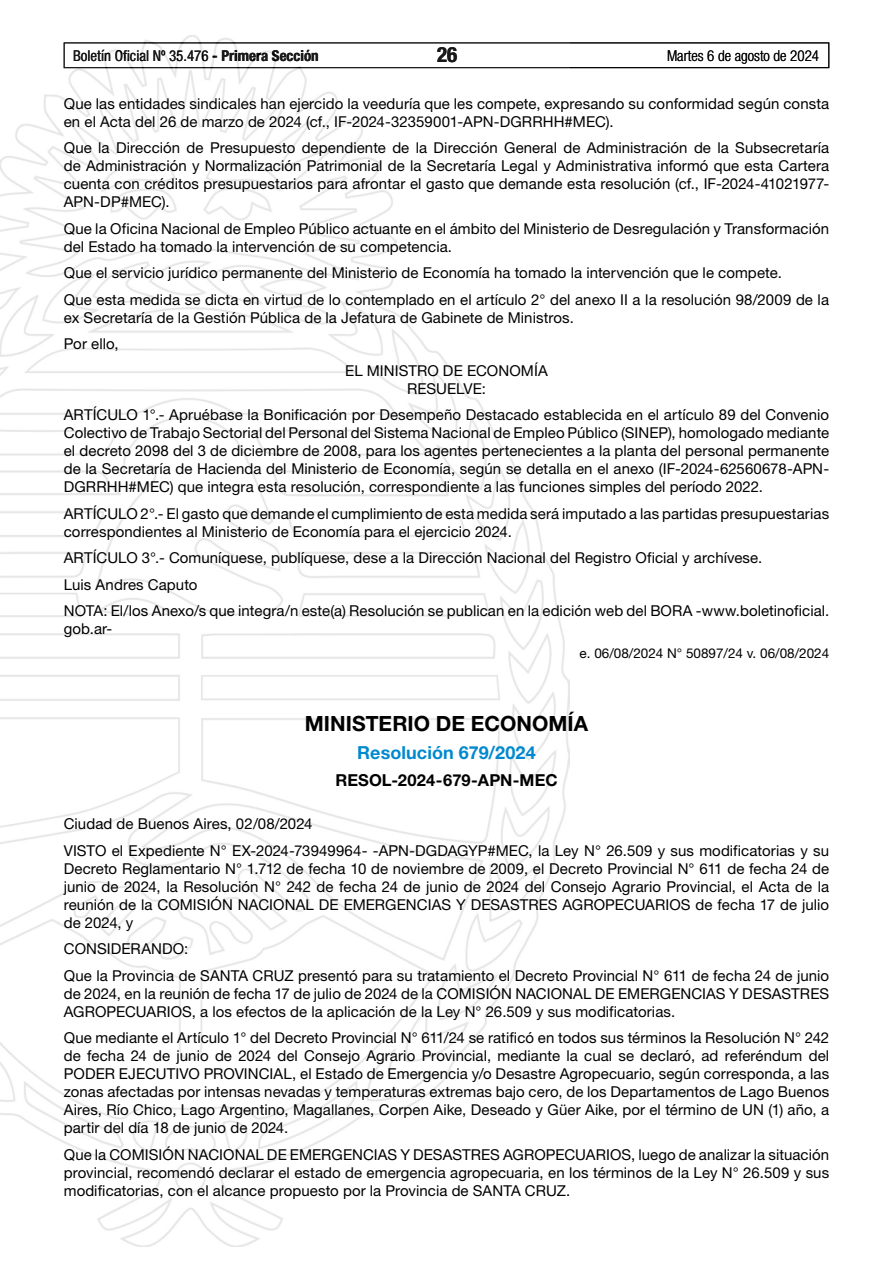
<style>
.page{position:relative;width:893px;height:1263px;background:#fff}
.page>*{position:absolute;margin:0;border:0;box-sizing:border-box;transform-origin:0 0}
.t1{font:700 21px "Helvetica Neue LT Std";color:#000}
.t2{font:700 condensed 21px "Helvetica Neue LT Std";color:#000}
.t3{font:700 18px "Helvetica Neue LT Std";letter-spacing:.005em;color:#0089cf}
.t4{font:700 16.5px "Helvetica Neue LT Std";letter-spacing:.005em;color:#000}
.t5{font:15px/18px "Helvetica Neue LT Std";letter-spacing:.005em;color:#000}
.t6{font:condensed 15px "Helvetica Neue LT Std";color:#000}
.t7{font:300 condensed 15px "Helvetica Neue LT Std";color:#000}
.t8{font:13.5px "Helvetica Neue LT Std";color:#000}
.s1{font-weight:700}
</style>
<div class="page">
<div style="left:64px;top:43px;width:765px;height:25px;border:1px solid #000"></div>
<img style="left:0;top:35px;width:569px;height:1211px">
<p class="t6" style="left:73px;top:47px;width:247px">Boletín Oficial Nº 35.476 <span class="s1">- Primera Sección</span></p>
<h1 class="t2" style="left:437px;top:42px;width:22px">26</h1>
<p class="t7" style="left:667px;top:47px;width:154px">Martes 6 de agosto de 2024</p>
<p class="t5" style="left:64px;top:94px;width:767px">Que las entidades sindicales han ejercido la veeduría que les compete, expresando su conformidad según consta en el Acta del 26 de marzo de 2024 (cf., IF-2024-32359001-APN-DGRRHH#MEC).</p>
<p class="t5" style="left:64px;top:138px;width:767px;text-align:justify">Que la Dirección de Presupuesto dependiente de la Dirección General de Administración de la Subsecretaría de Administración y Normalización Patrimonial de la Secretaría Legal y Administrativa informó que esta Cartera cuenta con créditos presupuestarios para afrontar el gasto que demande esta resolución (cf., IF-2024-41021977- APN-DP#MEC).</p>
<p class="t5" style="left:64px;top:219px;width:767px">Que la Oficina Nacional de Empleo Público actuante en el ámbito del Ministerio de Desregulación y Transformación del Estado ha tomado la intervención de su competencia.</p>
<p class="t5" style="left:64px;top:259px;width:767px;line-height:26.5px">Que el servicio jurídico permanente del Ministerio de Economía ha tomado la intervención que le compete.<br>Que esta medida se dicta en virtud de lo contemplado en el artículo 2° del anexo II a la resolución 98/2009 de la</p>
<p class="t5" style="left:64px;top:308px;width:512px">ex Secretaría de la Gestión Pública de la Jefatura de Gabinete de Ministros.</p>
<p class="t5" style="left:64px;top:334px;width:56px">Por ello,</p>
<p class="t5" style="left:345px;top:361px;width:204px">EL MINISTRO DE ECONOMÍA</p>
<p class="t5" style="left:64px;top:375px;width:767px;line-height:26.5px;text-align:center">RESUELVE:<br>ARTÍCULO 1°.- Apruébase la Bonificación por Desempeño Destacado establecida en el artículo 89 del Convenio</p>
<p class="t5" style="left:64px;top:424px;width:767px;text-align:justify">Colectivo de Trabajo Sectorial del Personal del Sistema Nacional de Empleo Público (SINEP), homologado mediante el decreto 2098 del 3 de diciembre de 2008, para los agentes pertenecientes a la planta del personal permanente de la Secretaría de Hacienda del Ministerio de Economía, según se detalla en el anexo (IF-2024-62560678-APN-DGRRHH#MEC) que integra esta resolución, correspondiente a las funciones simples del período 2022.</p>
<p class="t5" style="left:64px;top:504px;width:767px">ARTÍCULO 2°.- El gasto que demande el cumplimiento de esta medida será imputado a las partidas presupuestarias correspondientes al Ministerio de Economía para el ejercicio 2024.</p>
<p class="t5" style="left:64px;top:544px;width:767px;line-height:26.5px">ARTÍCULO 3°.- Comuníquese, publíquese, dese a la Dirección Nacional del Registro Oficial y archívese.<br>Luis Andres Caputo<br>NOTA: El/los Anexo/s que integra/n este(a) Resolución se publican en la edición web del BORA -www.boletinoficial.</p>
<p class="t5" style="left:64px;top:620px;width:50px">gob.ar-</p>
<p class="t8" style="left:580px;top:645px;width:251px">e. 06/08/2024 N° 50897/24 v. 06/08/2024</p>
<h1 class="t1" style="left:305px;top:711px;width:285px">MINISTERIO DE ECONOMÍA</h1>
<p class="t3" style="left:357px;top:742px;width:180px">Resolución 679/2024</p>
<p class="t4" style="left:335px;top:769px;width:224px">RESOL-2024-679-APN-MEC</p>
<p class="t5" style="left:64px;top:810px;width:767px;line-height:26.5px">Ciudad de Buenos Aires, 02/08/2024<br>VISTO el Expediente N° EX-2024-73949964- -APN-DGDAGYP#MEC, la Ley N° 26.509 y sus modificatorias y su</p>
<p class="t5" style="left:64px;top:859px;width:767px;text-align:justify">Decreto Reglamentario N° 1.712 de fecha 10 de noviembre de 2009, el Decreto Provincial N° 611 de fecha 24 de junio de 2024, la Resolución N° 242 de fecha 24 de junio de 2024 del Consejo Agrario Provincial, el Acta de la reunión de la COMISIÓN NACIONAL DE EMERGENCIAS Y DESASTRES AGROPECUARIOS de fecha 17 de julio de 2024, y</p>
<p class="t5" style="left:64px;top:935px;width:767px;line-height:26.5px">CONSIDERANDO:<br>Que la Provincia de SANTA CRUZ presentó para su tratamiento el Decreto Provincial N° 611 de fecha 24 de junio</p>
<p class="t5" style="left:64px;top:984px;width:767px">de 2024, en la reunión de fecha 17 de julio de 2024 de la COMISIÓN NACIONAL DE EMERGENCIAS Y DESASTRES<br>AGROPECUARIOS, a los efectos de la aplicación de la Ley N° 26.509 y sus modificatorias.</p>
<p class="t5" style="left:64px;top:1029px;width:767px;text-align:justify">Que mediante el Artículo 1° del Decreto Provincial N° 611/24 se ratificó en todos sus términos la Resolución N° 242 de fecha 24 de junio de 2024 del Consejo Agrario Provincial, mediante la cual se declaró, ad referéndum del PODER EJECUTIVO PROVINCIAL, el Estado de Emergencia y/o Desastre Agropecuario, según corresponda, a las zonas afectadas por intensas nevadas y temperaturas extremas bajo cero, de los Departamentos de Lago Buenos Aires, Río Chico, Lago Argentino, Magallanes, Corpen Aike, Deseado y Güer Aike, por el término de UN (1) año, a partir del día 18 de junio de 2024.</p>
<p class="t5" style="left:64px;top:1145px;width:767px;text-align:justify">Que la COMISIÓN NACIONAL DE EMERGENCIAS Y DESASTRES AGROPECUARIOS, luego de analizar la situación provincial, recomendó declarar el estado de emergencia agropecuaria, en los términos de la Ley N° 26.509 y sus modificatorias, con el alcance propuesto por la Provincia de SANTA CRUZ.</p>
</div>
